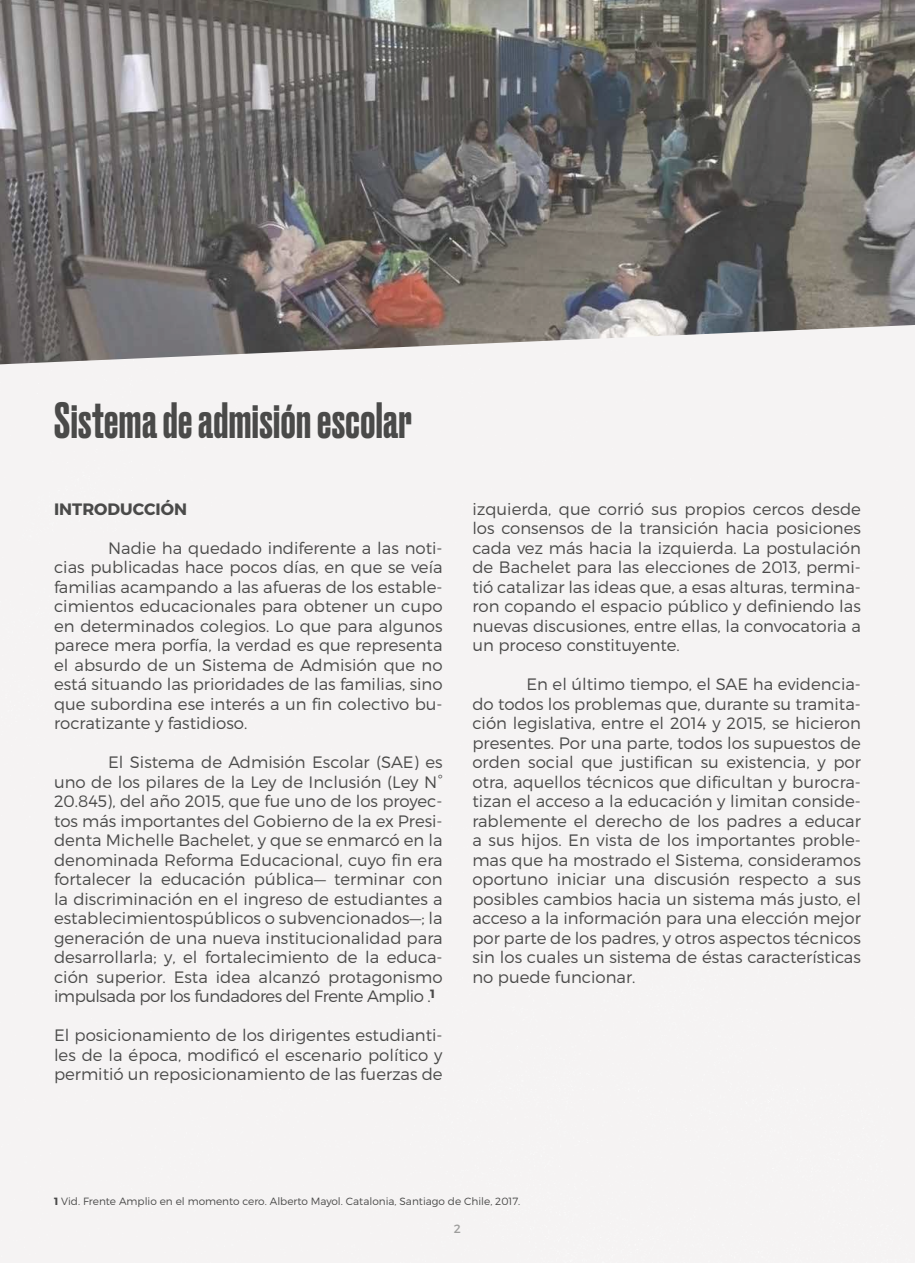
<style>
.page{position:relative;width:915px;height:1263px;background:#fff}
.page>*{position:absolute;margin:0;border:0;box-sizing:border-box;transform-origin:0 0}
.t1{font:500 48px "Druk";letter-spacing:.01em;color:#4a4a49}
.t2{font:16.5px/19.5px "Trueno Lt";color:#4a4a49;text-align:justify}
.t3{font:16.5px "Trueno Bd";color:#4a4a49}
.t4{font:12px "Trueno Rg";color:#9d9d9c}
.t5{font:10.5px "Trueno Lt";color:#4a4a49}
.s1{font-family:"Trueno Bd"}
</style>
<div class="page">
<img style="left:0;top:0;width:914px;height:364px">
<h1 class="t1" style="left:54px;top:388px;width:359px">Sistema de admisión escolar</h1>
<p class="t3" style="left:54px;top:499px;width:134px">INTRODUCCIÓN</p>
<p class="t2" style="left:54px;top:538px;width:390px;text-indent:54px">Nadie ha quedado indiferente a las noti&shy;cias publicadas hace pocos días, en que se veía familias acampando a las afueras de los estable&shy;cimientos educacionales para obtener un cupo en determinados colegios. Lo que para algunos parece mera porfía, la verdad es que representa el absurdo de un Sistema de Admisión que no está situando las prioridades de las familias, sino que subordina ese interés a un fin colectivo bu&shy;rocratizante y fastidioso.</p>
<p class="t2" style="left:54px;top:752px;width:390px;text-indent:54px">El Sistema de Admisión Escolar (SAE) es uno de los pilares de la Ley de Inclusión (Ley N° 20.845), del año 2015, que fue uno de los proyec&shy;tos más importantes del Gobierno de la ex Presi&shy;denta Michelle Bachelet, y que se enmarcó en la denominada Reforma Educacional, cuyo fin era fortalecer la educación pública— terminar con la discriminación en el ingreso de estudiantes a establecimientospúblicos o subvencionados—; la generación de una nueva institucionalidad para desarrollarla; y, el fortalecimiento de la educa&shy;ción superior. Esta idea alcanzó protagonismo impulsada por los fundadores del Frente Amplio .<sup>1</sup></p>
<p class="t2" style="left:54px;top:1025px;width:390px">El posicionamiento de los dirigentes estudianti&shy;les de la época, modificó el escenario político y permitió un reposicionamiento de las fuerzas de</p>
<p class="t2" style="left:472px;top:499px;width:390px">izquierda, que corrió sus propios cercos desde los consensos de la transición hacia posiciones cada vez más hacia la izquierda. La postulación de Bachelet para las elecciones de 2013, permi&shy;tió catalizar las ideas que, a esas alturas, termina&shy;ron copando el espacio público y definiendo las nuevas discusiones, entre ellas, la convocatoria a un proceso constituyente.</p>
<p class="t2" style="left:472px;top:674px;width:390px;text-indent:54px">En el último tiempo, el SAE ha evidencia&shy;do todos los problemas que, durante su tramita&shy;ción legislativa, entre el 2014 y 2015, se hicieron presentes. Por una parte, todos los supuestos de orden social que justifican su existencia, y por otra, aquellos técnicos que dificultan y burocra&shy;tizan el acceso a la educación y limitan conside&shy;rablemente el derecho de los padres a educar a sus hijos. En vista de los importantes proble&shy;mas que ha mostrado el Sistema, consideramos oportuno iniciar una discusión respecto a sus posibles cambios hacia un sistema más justo, el acceso a la información para una elección mejor por parte de los padres, y otros aspectos técnicos sin los cuales un sistema de éstas características no puede funcionar.</p>
<p class="t5" style="left:54px;top:1194px;width:467px"><span class="s1">1</span> Vid. Frente Amplio en el momento cero. Alberto Mayol. Catalonia, Santiago de Chile, 2017.</p>
<p class="t4" style="left:454px;top:1222px;width:9px">2</p>
</div>
